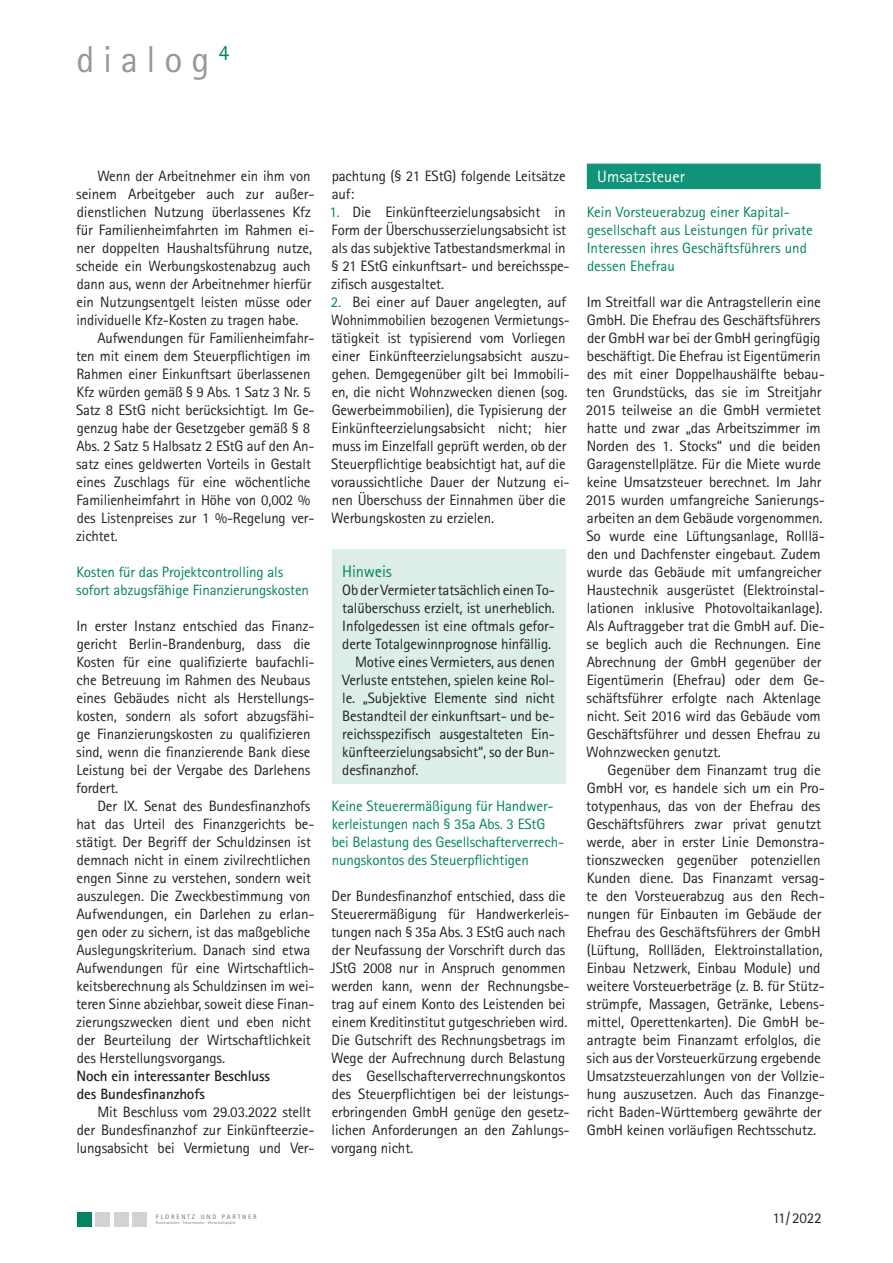
<style>
.page{position:relative;width:893px;height:1263px;background:#fff}
.page>*{position:absolute;margin:0;border:0;box-sizing:border-box;transform-origin:0 0}
.t1{font:37.5px "Rotis Sans Serif Std";letter-spacing:.23em;color:#97979b}
.t2{font:16.5px "Rotis Sans Serif Std";color:#fff}
.t3{font:16.5px "Rot Sa Ser";letter-spacing:-.01em;color:#008462}
.t4{font:15px/18px "Rotis Sans Serif Std";letter-spacing:-.01em;color:#231f20}
.t5{font:15px/18px "Rotis Sans Serif Std";letter-spacing:-.01em;color:#008462}
.t6{font:700 15px/18px "Rotis Sans Serif Std";letter-spacing:-.01em;color:#231f20}
.t7{font:700 6.45px "Rotis Sans Serif";letter-spacing:.27em;color:#808083}
.t8{font:4.05px "Rotis Sans Serif";color:#808083}
.s1{color:#008462}
</style>
<div class="page">
<div style="left:77px;top:1212px;width:15px;height:14px;background:#008462"></div>
<div style="left:95px;top:1212px;width:15px;height:14px;background:#d1d2d4"></div>
<div style="left:114px;top:1212px;width:15px;height:14px;background:#d1d2d4"></div>
<div style="left:132px;top:1212px;width:15px;height:14px;background:#d1d2d4"></div>
<div style="left:587px;top:164px;width:234px;height:25px;background:#0f9478"></div>
<div style="left:332px;top:550px;width:234px;height:234px;background:#ddede8"></div>
<h1 class="t1" style="left:77px;top:37px;width:154px">dialog <sup>4</sup></h1>
<p class="t4" style="left:76px;top:166px;width:240px;text-indent:21px">Wenn der Arbeitnehmer ein ihm von seinem Arbeitgeber auch zur außer&shy;dienstlichen Nutzung überlassenes Kfz für Familienheimfahrten im Rahmen ei&shy;ner doppelten Haushaltsführung nutze, scheide ein Werbungskostenabzug auch dann aus, wenn der Arbeitnehmer hierfür ein Nutzungsentgelt leisten müsse oder individuelle Kfz-Kosten zu tragen habe.</p>
<p class="t4" style="left:76px;top:328px;width:240px;text-indent:21px">Aufwendungen für Familienheimfahr&shy;ten mit einem dem Steuerpflichtigen im Rahmen einer Einkunftsart überlassenen Kfz würden gemäß § 9 Abs. 1 Satz 3 Nr. 5<br>Satz 8 EStG nicht berücksichtigt. Im Ge&shy;genzug habe der Gesetzgeber gemäß § 8<br>Abs. 2 Satz 5 Halbsatz 2 EStG auf den An&shy;satz eines geldwerten Vorteils in Gestalt eines Zuschlags für eine wöchentliche Familienheimfahrt in Höhe von 0,002 % des Listenpreises zur 1 %-Regelung ver&shy;zichtet.</p>
<p class="t5" style="left:76px;top:562px;width:234px">Kosten für das Projektcontrolling als sofort abzugsfähige Finanzierungskosten</p>
<p class="t4" style="left:76px;top:616px;width:240px">In erster Instanz entschied das Finanz&shy;gericht Berlin-Brandenburg, dass die Kosten für eine qualifizierte baufachli&shy;che Betreuung im Rahmen des Neubaus eines Gebäudes nicht als Herstellungs&shy;kosten, sondern als sofort abzugsfähi&shy;ge Finanzierungskosten zu qualifizieren sind, wenn die finanzierende Bank diese Leistung bei der Vergabe des Darlehens fordert.</p>
<p class="t4" style="left:76px;top:796px;width:240px;text-indent:21px">Der IX. Senat des Bundesfinanzhofs hat das Urteil des Finanzgerichts be&shy;stätigt. Der Begriff der Schuldzinsen ist demnach nicht in einem zivilrechtlichen engen Sinne zu verstehen, sondern weit auszulegen. Die Zweckbestimmung von Aufwendungen, ein Darlehen zu erlan&shy;gen oder zu sichern, ist das maßgebliche Auslegungskriterium. Danach sind etwa Aufwendungen für eine Wirtschaftlich&shy;keitsberechnung als Schuldzinsen im wei&shy;teren Sinne abziehbar, soweit diese Finan&shy;zierungszwecken dient und eben nicht der Beurteilung der Wirtschaftlichkeit des Herstellungsvorgangs.</p>
<p class="t6" style="left:77px;top:1066px;width:195px">Noch ein interessanter Beschluss des Bundesfinanzhofs</p>
<p class="t4" style="left:76px;top:1102px;width:240px;text-indent:21px">Mit Beschluss vom 29.03.2022 stellt der Bundesfinanzhof zur Einkünfteerzie&shy;lungsabsicht bei Vermietung und Ver-</p>
<p class="t4" style="left:332px;top:166px;width:235px">pachtung (§ 21 EStG) folgende Leitsätze auf:</p>
<p class="t4" style="left:330px;top:202px;width:242px"><span class="s1">1.</span> Die Einkünfteerzielungsabsicht in Form der Überschusserzielungsabsicht ist als das subjektive Tatbestandsmerkmal in § 21 EStG einkunftsart- und bereichsspe&shy;zifisch ausgestaltet.</p>
<p class="t4" style="left:331px;top:292px;width:240px"><span class="s1">2.</span> Bei einer auf Dauer angelegten, auf Wohnimmobilien bezogenen Vermietungs&shy;tätigkeit ist typisierend vom Vorliegen einer Einkünfteerzielungsabsicht auszu&shy;gehen. Demgegenüber gilt bei Immobili&shy;en, die nicht Wohnzwecken dienen (sog.<br>Gewerbeimmobilien), die Typisierung der Einkünfteerzielungsabsicht nicht; hier muss im Einzelfall geprüft werden, ob der Steuerpflichtige beabsichtigt hat, auf die voraussichtliche Dauer der Nutzung ei&shy;nen Überschuss der Einnahmen über die Werbungskosten zu erzielen.</p>
<p class="t3" style="left:342px;top:561px;width:51px">Hinweis</p>
<p class="t4" style="left:342px;top:580px;width:214px">Ob der Vermieter tatsächlich einen To-</p>
<p class="t4" style="left:342px;top:598px;width:214px">talüberschuss erzielt, ist unerheblich.</p>
<p class="t4" style="left:342px;top:616px;width:214px">Infolgedessen ist eine oftmals gefor-</p>
<p class="t4" style="left:342px;top:634px;width:210px">derte Totalgewinnprognose hinfällig.</p>
<p class="t4" style="left:355px;top:652px;width:201px">Motive eines Vermieters, aus denen</p>
<p class="t4" style="left:342px;top:670px;width:214px">Verluste entstehen, spielen keine Rol-</p>
<p class="t4" style="left:342px;top:688px;width:214px">le. „Subjektive Elemente sind nicht</p>
<p class="t4" style="left:342px;top:706px;width:214px">Bestandteil der einkunftsart- und be-</p>
<p class="t4" style="left:342px;top:724px;width:214px">reichsspezifisch ausgestalteten Ein-</p>
<p class="t4" style="left:342px;top:742px;width:214px">künfteerzielungsabsicht“, so der Bun-</p>
<p class="t4" style="left:342px;top:760px;width:78px">desfinanzhof.</p>
<p class="t5" style="left:332px;top:796px;width:234px">Keine Steuerermäßigung für Handwer&shy;kerleistungen nach § 35a Abs. 3 EStG bei Belastung des Gesellschafterverrech&shy;nungskontos des Steuerpflichtigen</p>
<p class="t4" style="left:331px;top:886px;width:241px">Der Bundesfinanzhof entschied, dass die Steuerermäßigung für Handwerkerleis&shy;tungen nach § 35a Abs. 3 EStG auch nach der Neufassung der Vorschrift durch das JStG 2008 nur in Anspruch genommen werden kann, wenn der Rechnungsbe&shy;trag auf einem Konto des Leistenden bei einem Kreditinstitut gutgeschrieben wird.<br>Die Gutschrift des Rechnungsbetrags im Wege der Aufrechnung durch Belastung des Gesellschafterverrechnungskontos des Steuerpflichtigen bei der leistungs&shy;erbringenden GmbH genüge den gesetz&shy;lichen Anforderungen an den Zahlungs&shy;vorgang nicht.</p>
<p class="t2" style="left:597px;top:167px;width:89px">Umsatzsteuer</p>
<p class="t5" style="left:587px;top:202px;width:228px">Kein Vorsteuerabzug einer Kapital&shy;gesellschaft aus Leistungen für private Interessen ihres Geschäftsführers und dessen Ehefrau</p>
<p class="t4" style="left:586px;top:292px;width:240px">Im Streitfall war die Antragstellerin eine GmbH. Die Ehefrau des Geschäftsführers der GmbH war bei der GmbH geringfügig beschäftigt. Die Ehefrau ist Eigentümerin des mit einer Doppelhaushälfte bebau&shy;ten Grundstücks, das sie im Streitjahr 2015 teilweise an die GmbH vermietet hatte und zwar „das Arbeitszimmer im Norden des 1. Stocks“ und die beiden Garagenstellplätze. Für die Miete wurde keine Umsatzsteuer berechnet. Im Jahr 2015 wurden umfangreiche Sanierungs&shy;arbeiten an dem Gebäude vorgenommen.<br>So wurde eine Lüftungsanlage, Rolllä&shy;den und Dachfenster eingebaut. Zudem wurde das Gebäude mit umfangreicher Haustechnik ausgerüstet (Elektroinstal&shy;lationen inklusive Photovoltaikanlage).<br>Als Auftraggeber trat die GmbH auf. Die&shy;se beglich auch die Rechnungen. Eine Abrechnung der GmbH gegenüber der Eigentümerin (Ehefrau) oder dem Ge&shy;schäftsführer erfolgte nach Aktenlage nicht. Seit 2016 wird das Gebäude vom Geschäftsführer und dessen Ehefrau zu Wohnzwecken genutzt.</p>
<p class="t4" style="left:586px;top:760px;width:240px;text-indent:21px">Gegenüber dem Finanzamt trug die GmbH vor, es handele sich um ein Pro&shy;totypenhaus, das von der Ehefrau des Geschäftsführers zwar privat genutzt werde, aber in erster Linie Demonstra&shy;tionszwecken gegenüber potenziellen Kunden diene. Das Finanzamt versag&shy;te den Vorsteuerabzug aus den Rech&shy;nungen für Einbauten im Gebäude der Ehefrau des Geschäftsführers der GmbH (Lüftung, Rollläden, Elektroinstallation, Einbau Netzwerk, Einbau Module) und weitere Vorsteuerbeträge (z. B. für Stütz&shy;strümpfe, Massagen, Getränke, Lebens&shy;mittel, Operettenkarten). Die GmbH be&shy;antragte beim Finanzamt erfolglos, die sich aus der Vorsteuerkürzung ergebende Umsatzsteuerzahlungen von der Vollzie&shy;hung auszusetzen. Auch das Finanzge&shy;richt Baden-Württemberg gewährte der GmbH keinen vorläufigen Rechtsschutz.</p>
<p class="t7" style="left:156px;top:1213px;width:102px">FLORENTZ UND PARTNER</p>
<p class="t8" style="left:156px;top:1220px;width:81px">Rechtsanwälte · Steuerberater · Wirtschaftsprüfer</p>
<p class="t4" style="left:772px;top:1208px;width:51px">11/2022</p>
</div>
